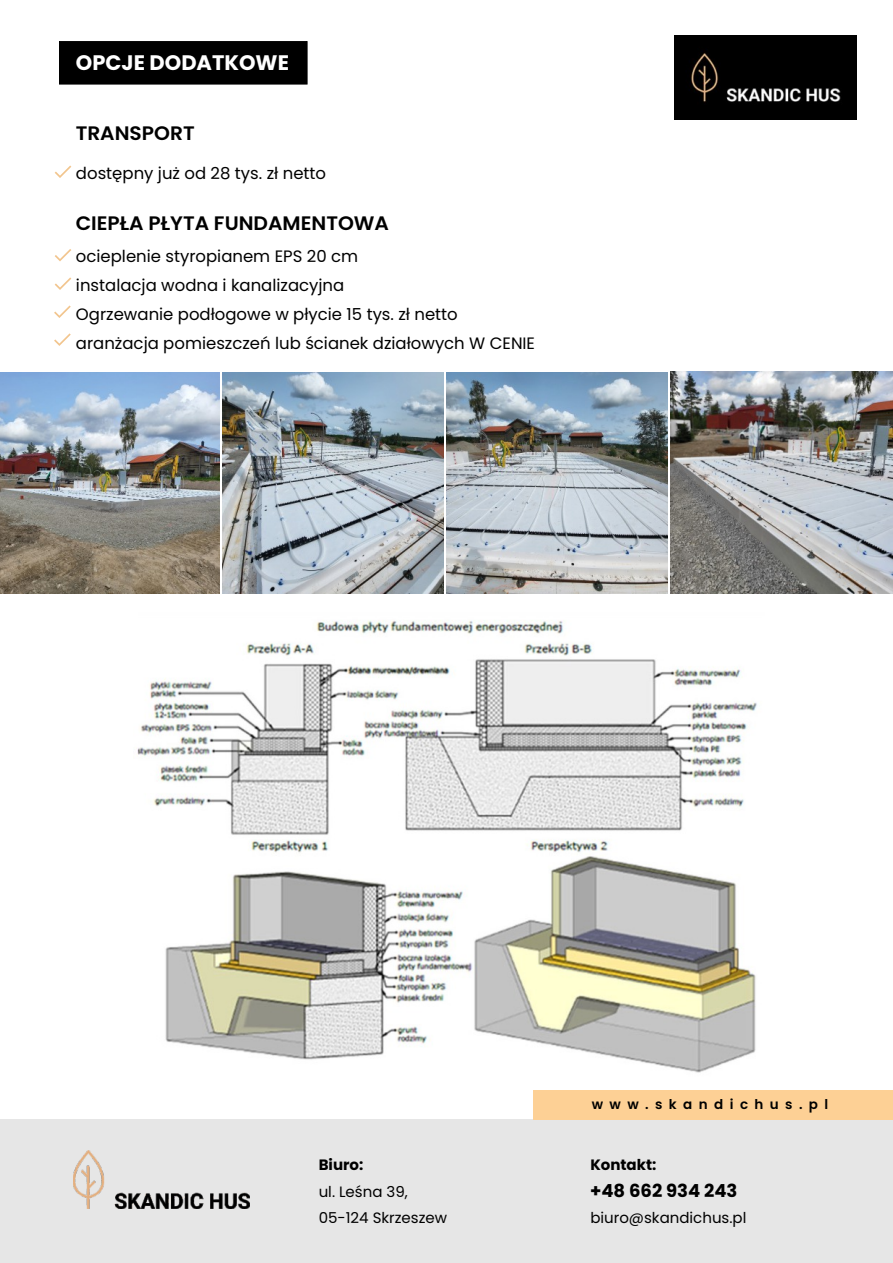
<style>
.page{position:relative;width:893px;height:1263px;background:#fff}
.page>*{position:absolute;margin:0;border:0;box-sizing:border-box;transform-origin:0 0}
.t1{font:700 21px "Poppins";color:#fff}
.t2{font:600 19.5px "Poppins";color:#000;scale:1.04 1}
.t3{font:700 18px "Poppins";color:#000}
.t4{font:16.5px/29.1px "Poppins";color:#000}
.t5{font:15px/26.4px "Poppins";color:#000}
.t6{font:700 15px "Poppins";color:#000}
.t7{font:600 13.5px "Poppins";letter-spacing:.475em;color:#000}
</style>
<div class="page">
<div style="left:0;top:1120px;width:893px;height:143px;background:#e6e6e6"></div>
<img style="left:74px;top:1151px;width:176px;height:57px">
<div style="left:533px;top:1090px;width:360px;height:30px;background:#fdd095"></div>
<img style="left:675px;top:35px;width:181px;height:85px">
<div style="left:59px;top:41px;width:248px;height:43px;background:#000"></div>
<svg style="left:55px;top:165px;width:16px;height:13px"></svg>
<svg style="left:55px;top:249px;width:16px;height:12px"></svg>
<svg style="left:55px;top:277px;width:16px;height:13px"></svg>
<svg style="left:54px;top:305px;width:17px;height:13px"></svg>
<svg style="left:54px;top:333px;width:17px;height:13px"></svg>
<img style="left:137px;top:620px;width:620px;height:453px">
<img style="left:0;top:373px;width:219px;height:221px">
<img style="left:222px;top:372px;width:222px;height:221px">
<img style="left:447px;top:372px;width:221px;height:221px">
<img style="left:671px;top:371px;width:222px;height:222px">
<p class="t1" style="left:76px;top:48px;width:215px">OPCJE DODATKOWE</p>
<p class="t2" style="left:76px;top:120px;width:116px">TRANSPORT</p>
<p class="t4" style="left:76px;top:158px;width:252px">dostępny już od 28 tys. zł netto</p>
<p class="t2" style="left:76px;top:209px;width:303px">CIEPŁA PŁYTA FUNDAMENTOWA</p>
<p class="t4" style="left:76px;top:241px;width:461px">ocieplenie styropianem EPS 20 cm<br>instalacja wodna i kanalizacyjna<br>Ogrzewanie podłogowe w płycie 15 tys. zł netto aranżacja pomieszczeń lub ścianek działowych W CENIE</p>
<p class="t7" style="left:592px;top:1095px;width:238px">www.skandichus.pl</p>
<p class="t6" style="left:319px;top:1154px;width:46px">Biuro:</p>
<p class="t5" style="left:319px;top:1178px;width:130px">ul. Leśna 39,<br>05-124 Skrzeszew</p>
<p class="t3" style="left:590px;top:1177px;width:149px">+48 662 934 243</p>
<p class="t6" style="left:590px;top:1154px;width:68px">Kontakt:</p>
<p class="t5" style="left:590px;top:1204px;width:158px">biuro@skandichus.pl</p>
</div>
